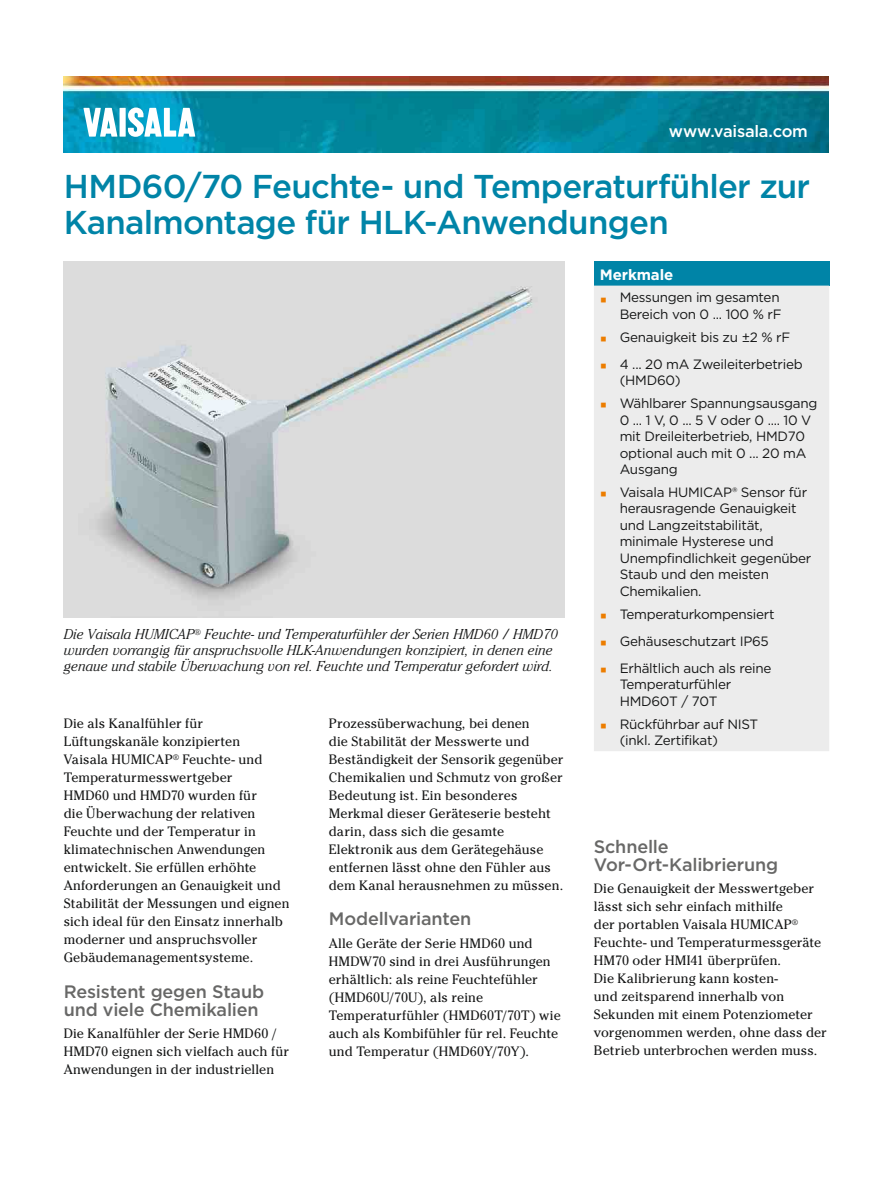
<style>
.page{position:relative;width:893px;height:1191px;background:#fff}
.page>*{position:absolute;margin:0;border:0;box-sizing:border-box;transform-origin:0 0}
.t1{font:500 33px/36px "Gotham";letter-spacing:-.02em;color:#0084a7}
.t2{font:500 18px/18px "Gotham";letter-spacing:-.01em;color:#686867}
.t3{font:500 16.5px "Gotham";letter-spacing:-.015em;color:#fff}
.t4{font:700 15px "Gotham";letter-spacing:-.005em;color:#fff}
.t5{font:italic 300 14.25px/15.8px "Cheltenham Std";color:#151616}
.t6{font:13.5px/18px "Cheltenham Std";letter-spacing:.01em;color:#151616}
.t7{font:13.5px/16.5px "Gotham";letter-spacing:-.02em;color:#151616}
.s1{font-family:"Arial";font-weight:900;font-size:21px;color:#ec7d00}
</style>
<div class="page">
<img style="left:64px;top:77px;width:765px;height:76px">
<svg style="left:83px;top:108px;width:34px;height:29px"></svg>
<div style="left:120px;top:108px;width:6px;height:29px;background:#fff"></div>
<svg style="left:128px;top:107px;width:67px;height:30px"></svg>
<div style="left:594px;top:261px;width:235px;height:24px;background:#0084a7"></div>
<div style="left:594px;top:285px;width:235px;height:466px;background:#ececec"></div>
<img style="left:64px;top:261px;width:500px;height:356px">
<p class="t3" style="left:669px;top:120px;width:141px">www.vaisala.com</p>
<h1 class="t1" style="left:64px;top:167px;width:748px">HMD60/70 Feuchte- und Temperaturfühler zur<br>Kanalmontage für HLK-Anwendungen</h1>
<p class="t5" style="left:64px;top:626px;width:496px">Die Vaisala HUMICAP<sup>®</sup> Feuchte- und Temperaturfühler der Serien HMD60 / HMD70 wurden vorrangig für anspruchsvolle HLK-Anwendungen konzipiert, in denen eine genaue und stabile Überwachung von rel. Feuchte und Temperatur gefordert wird.</p>
<p class="t6" style="left:64px;top:715px;width:227px">Die als Kanalfühler für<br>Lüftungskanäle konzipierten<br>Vaisala HUMICAP<sup>®</sup> Feuchte- und<br>Temperaturmesswertgeber<br>HMD60 und HMD70 wurden für<br>die Überwachung der relativen<br>Feuchte und der Temperatur in klimatechnischen Anwendungen entwickelt. Sie erfüllen erhöhte<br>Anforderungen an Genauigkeit und<br>Stabilität der Messungen und eignen sich ideal für den Einsatz innerhalb moderner und anspruchsvoller<br>Gebäudemanagementsysteme.</p>
<h2 class="t2" style="left:64px;top:982px;width:202px">Resistent gegen Staub und viele Chemikalien</h2>
<p class="t6" style="left:64px;top:1024px;width:227px">Die Kanalfühler der Serie HMD60 /<br>HMD70 eignen sich vielfach auch für<br>Anwendungen in der industriellen</p>
<p class="t6" style="left:329px;top:715px;width:236px">Prozessüberwachung, bei denen<br>die Stabilität der Messwerte und Beständigkeit der Sensorik gegenüber Chemikalien und Schmutz von großer Bedeutung ist. Ein besonderes Merkmal dieser Geräteserie besteht darin, dass sich die gesamte Elektronik aus dem Gerätegehäuse entfernen lässt ohne den Fühler aus dem Kanal herausnehmen zu müssen.</p>
<h2 class="t2" style="left:329px;top:910px;width:144px">Modellvarianten</h2>
<p class="t6" style="left:329px;top:934px;width:233px">Alle Geräte der Serie HMD60 und HMDW70 sind in drei Ausführungen erhältlich: als reine Feuchtefühler (HMD60U/70U), als reine Temperaturfühler (HMD60T/70T) wie auch als Kombifühler für rel. Feuchte und Temperatur (HMD60Y/70Y).</p>
<p class="t4" style="left:600px;top:264px;width:75px">Merkmale</p>
<p class="t7" style="left:600px;top:289px;width:183px;text-align:right"><span class="s1">▪</span> Messungen im gesamten<br>Bereich von 0 ... 100 % rF</p>
<p class="t7" style="left:600px;top:328px;width:192px"><span class="s1">▪</span> Genauigkeit bis zu ±2 % rF</p>
<p class="t7" style="left:620px;top:355px;width:185px;text-indent:-20px"><span class="s1">▪</span> 4 ... 20 mA Zweileiterbetrieb (HMD60)</p>
<p class="t7" style="left:620px;top:395px;width:199px;text-indent:-20px"><span class="s1">▪</span> Wählbarer Spannungsausgang<br>0 ... 1 V, 0 ... 5 V oder 0 .... 10 V mit Dreileiterbetrieb, HMD70 optional auch mit 0 ... 20 mA<br>Ausgang</p>
<p class="t7" style="left:620px;top:483px;width:193px;text-indent:-20px"><span class="s1">▪</span> Vaisala HUMICAP® Sensor für herausragende Genauigkeit und Langzeitstabilität, minimale Hysterese und<br>Unempfindlichkeit gegenüber<br>Staub und den meisten<br>Chemikalien.</p>
<p class="t7" style="left:600px;top:605px;width:176px"><span class="s1">▪</span> Temperaturkompensiert</p>
<p class="t7" style="left:600px;top:632px;width:170px"><span class="s1">▪</span> Gehäuseschutzart IP65</p>
<p class="t7" style="left:620px;top:659px;width:153px;text-indent:-20px"><span class="s1">▪</span> Erhältlich auch als reine<br>Temperaturfühler<br>HMD60T / 70T</p>
<p class="t7" style="left:620px;top:715px;width:140px;text-indent:-20px"><span class="s1">▪</span> Rückführbar auf NIST (inkl. Zertifikat)</p>
<h2 class="t2" style="left:594px;top:837px;width:186px">Schnelle<br>Vor-Ort-Kalibrierung</h2>
<p class="t6" style="left:594px;top:879px;width:235px">Die Genauigkeit der Messwertgeber lässt sich sehr einfach mithilfe<br>der portablen Vaisala HUMICAP<sup>® </sup>Feuchte- und Temperaturmessgeräte HM70 oder HMI41 überprüfen.<br>Die Kalibrierung kann kosten-<br>und zeitsparend innerhalb von Sekunden mit einem Potenziometer vorgenommen werden, ohne dass der Betrieb unterbrochen werden muss.</p>
</div>
